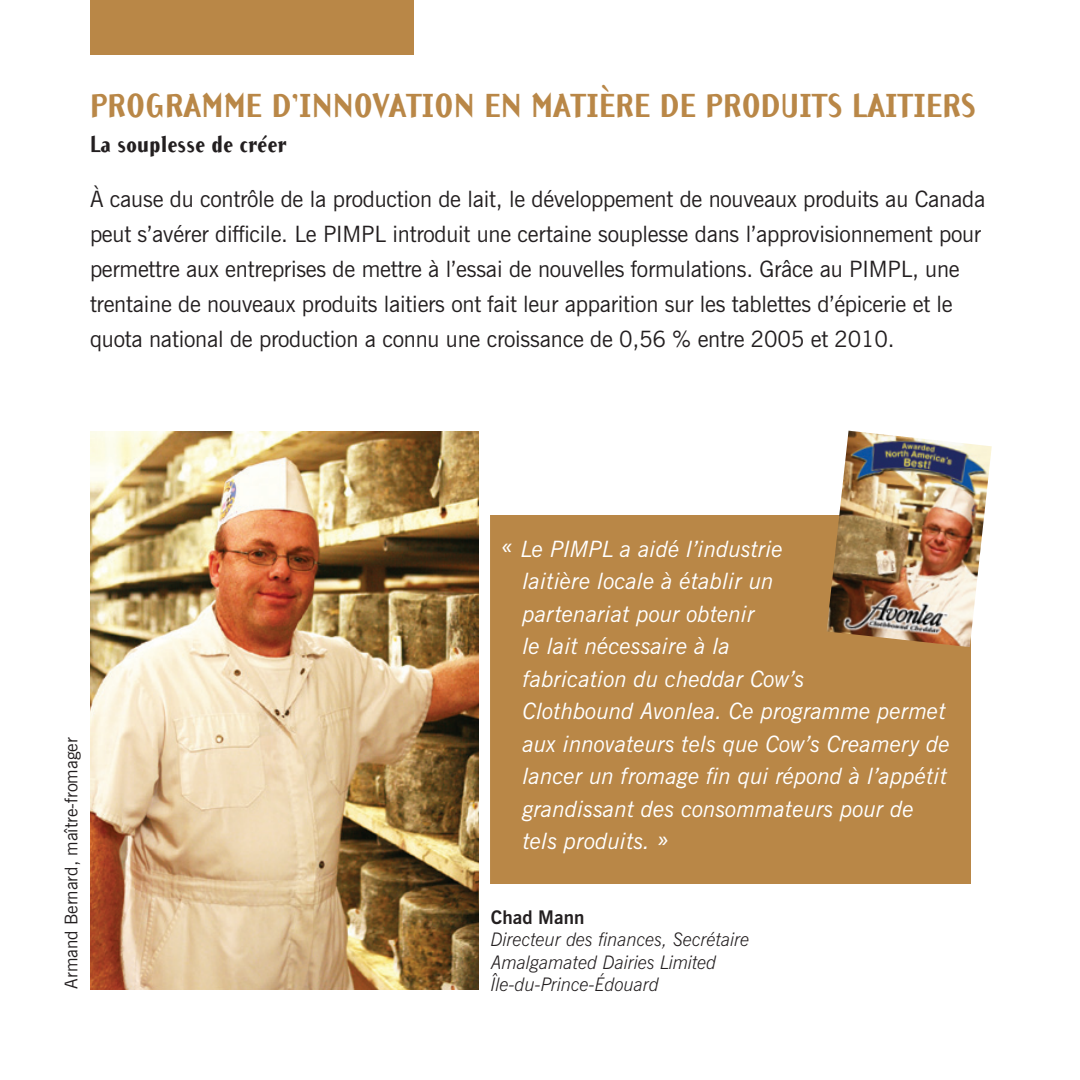
<style>
.page{position:relative;width:1080px;height:1080px;background:#fff}
.page>*{position:absolute;margin:0;border:0;box-sizing:border-box;transform-origin:0 0}
.t1{font:700 32.5px "Arbitrary";letter-spacing:.01em;color:#b98747}
.t2{font:22.5px/35px "News Gothic BT";letter-spacing:-.01em;color:#231f20}
.t3{font:italic 22.5px/32.5px "News Gothic BT";color:#fff}
.t4{font:700 22.5px "Arbitrary";color:#231f20}
.t5{font:italic 300 18.75px/22.5px "News Gothic BT";color:#231f20}
.t6{font:700 18.75px "News Gothic BT";color:#231f20}
.t7{font:17.5px "News Gothic BT";color:#231f20}
.s1{font-size:27.5px}
</style>
<div class="page">
<img style="left:90px;top:431px;width:389px;height:559px">
<div style="left:482px;top:515px;width:489px;height:369px;background:#b98747"></div>
<div style="left:90px;top:0;width:324px;height:55px;background:#b98747"></div>
<div style="left:480px;top:391px;width:10px;height:649px;background:#fff"></div>
<img style="left:827px;top:431px;width:165px;height:216px">
<h1 class="t1" style="left:90px;top:85px;width:811px">PROGRAMME D’INNOVATION EN MATIÈRE DE PRODUITS LAITIERS</h1>
<p class="t4" style="left:90px;top:129px;width:198px">LA SOUPLESSE DE CRÉER</p>
<p class="t2" style="left:90px;top:181px;width:897px">À cause du contrôle de la production de lait, le développement de nouveaux produits au Canada peut s’avérer difficile. Le PIMPL introduit une certaine souplesse dans l’approvisionnement pour permettre aux entreprises de mettre à l’essai de nouvelles formulations. Grâce au PIMPL, une trentaine de nouveaux produits laitiers ont fait leur apparition sur les tablettes d’épicerie et le quota national de production a connu une croissance de 0,56 % entre 2005 et 2010.</p>
<p class="t7" style="left:61px;top:989px;width:252px;rotate:-90deg">Armand Bernard, maître-fromager</p>
<p class="t3" style="left:523px;top:532px;width:429px;text-indent:-22px"><span class="s1">«</span> Le PIMPL a aidé l’industrie<br>laitière locale à établir un<br>partenariat pour obtenir<br>le lait nécessaire à la<br>fabrication du cheddar Cow’s<br>Clothbound Avonlea. Ce programme permet aux innovateurs tels que Cow’s Creamery de lancer un fromage fin qui répond à l’appétit grandissant des consommateurs pour de tels produits. <span class="s1">»</span></p>
<p class="t6" style="left:491px;top:906px;width:95px">Chad Mann</p>
<p class="t5" style="left:491px;top:928px;width:260px">Directeur des finances, Secrétaire<br>Amalgamated Dairies Limited</p>
<p class="t5" style="left:491px;top:973px;width:170px">Île-du-Prince-Édouard</p>
</div>
